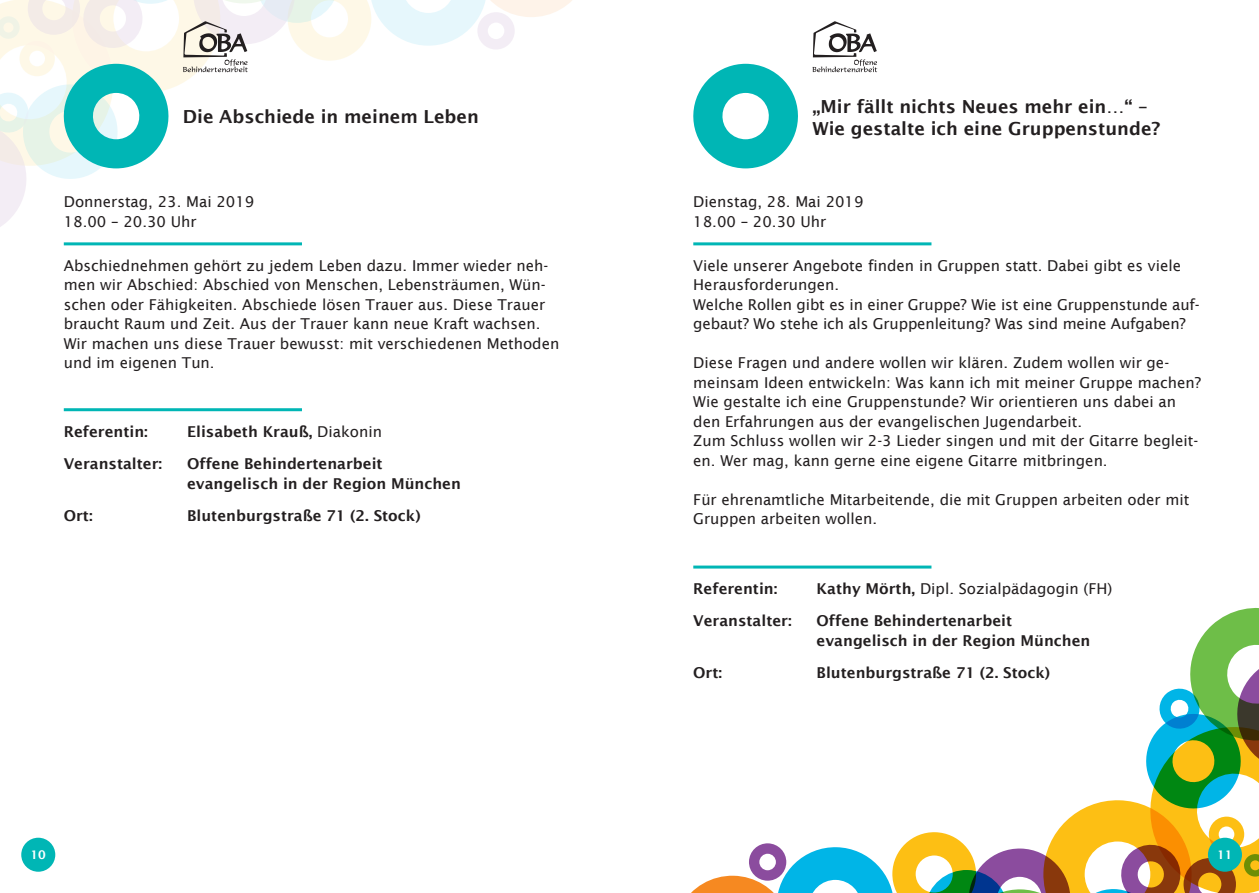
<style>
.page{position:relative;width:1259px;height:893px;background:#fff}
.page>*{position:absolute;margin:0;border:0;box-sizing:border-box;transform-origin:0 0}
.t1{font:600 18px/22.5px "Lucida Sans";color:#231f20}
.t2{font:15px/19.5px "Lucida Sans";color:#231f20}
.t3{font:600 15px/19.5px "Lucida Sans";color:#231f20}
.t4{font:600 12px "Lucida Sans";color:#fff}
.s1{font-weight:400}
.s2{font-weight:600}
</style>
<div class="page">
<svg style="left:691px;top:608px;width:568px;height:285px"></svg>
<div style="left:21px;top:838px;width:34px;height:34px;background:#00b6b5;border-radius:50%"></div>
<div style="left:1208px;top:838px;width:34px;height:34px;background:#00b6b5;border-radius:50%"></div>
<svg style="left:0;top:0;width:572px;height:227px"></svg>
<hr style="left:64px;top:408px;width:238px;height:3px;background:#00b6b5">
<hr style="left:64px;top:242px;width:238px;height:3px;background:#00b6b5">
<svg style="left:812px;top:21px;width:65px;height:51px"></svg>
<svg style="left:693px;top:64px;width:105px;height:104px"></svg>
<hr style="left:693px;top:566px;width:238px;height:3px;background:#00b6b5">
<hr style="left:693px;top:242px;width:238px;height:3px;background:#00b6b5">
<p class="t1" style="left:183px;top:105px;width:297px">Die Abschiede in meinem Leben</p>
<p class="t2" style="left:64px;top:192px;width:192px">Donnerstag, 23. Mai 2019<br>18.00 – 20.30 Uhr</p>
<p class="t2" style="left:64px;top:256px;width:497px">Abschiednehmen gehört zu jedem Leben dazu. Immer wieder neh&shy;men wir Abschied: Abschied von Menschen, Lebensträumen, Wün&shy;schen oder Fähigkeiten. Abschiede lösen Trauer aus. Diese Trauer braucht Raum und Zeit. Aus der Trauer kann neue Kraft wachsen.<br>Wir machen uns diese Trauer bewusst: mit verschiedenen Methoden und im eigenen Tun.</p>
<p class="t3" style="left:64px;top:422px;width:86px">Referentin:</p>
<p class="t3" style="left:187px;top:422px;width:196px">Elisabeth Krauß, <span class="s1">Diakonin</span></p>
<p class="t3" style="left:64px;top:454px;width:100px">Veranstalter:</p>
<p class="t3" style="left:187px;top:454px;width:275px">Offene Behindertenarbeit evangelisch in der Region München</p>
<p class="t3" style="left:64px;top:506px;width:30px">Ort:</p>
<p class="t3" style="left:187px;top:506px;width:235px">Blutenburgstraße 71 (2. Stock)</p>
<p class="t1" style="left:812px;top:95px;width:350px">„Mir fällt nichts Neues mehr ein…“ –<br>Wie gestalte ich eine Gruppenstunde?</p>
<p class="t2" style="left:693px;top:192px;width:172px">Dienstag, 28. Mai 2019<br>18.00 – 20.30 Uhr</p>
<p class="t2" style="left:693px;top:256px;width:508px">Viele unserer Angebote finden in Gruppen statt. Dabei gibt es viele Herausforderungen.<br>Welche Rollen gibt es in einer Gruppe? Wie ist eine Gruppenstunde auf&shy;gebaut? Wo stehe ich als Gruppenleitung? Was sind meine Aufgaben?</p>
<p class="t2" style="left:693px;top:353px;width:509px">Diese Fragen und andere wollen wir klären. Zudem wollen wir ge&shy;meinsam Ideen entwickeln: Was kann ich mit meiner Gruppe machen?<br>Wie gestalte ich eine Gruppenstunde? Wir orientieren uns dabei an den Erfahrungen aus der evangelischen Jugendarbeit.<br>Zum Schluss wollen wir 2-3 Lieder singen und mit der Gitarre begleit&shy;en. Wer mag, kann gerne eine eigene Gitarre mitbringen.</p>
<p class="t2" style="left:693px;top:490px;width:497px">Für ehrenamtliche Mitarbeitende, die mit Gruppen arbeiten oder mit<br>Gruppen arbeiten wollen.</p>
<p class="t3" style="left:693px;top:579px;width:86px">Referentin:</p>
<p class="t2" style="left:816px;top:579px;width:297px"><span class="s2">Kathy Mörth,</span> Dipl. Sozialpädagogin (FH)</p>
<p class="t3" style="left:693px;top:611px;width:100px">Veranstalter:</p>
<p class="t3" style="left:816px;top:611px;width:275px">Offene Behindertenarbeit evangelisch in der Region München</p>
<p class="t3" style="left:693px;top:663px;width:30px">Ort:</p>
<p class="t3" style="left:816px;top:663px;width:235px">Blutenburgstraße 71 (2. Stock)</p>
<p class="t4" style="left:31px;top:848px;width:17px">10</p>
<p class="t4" style="left:1217px;top:848px;width:17px">11</p>
</div>
